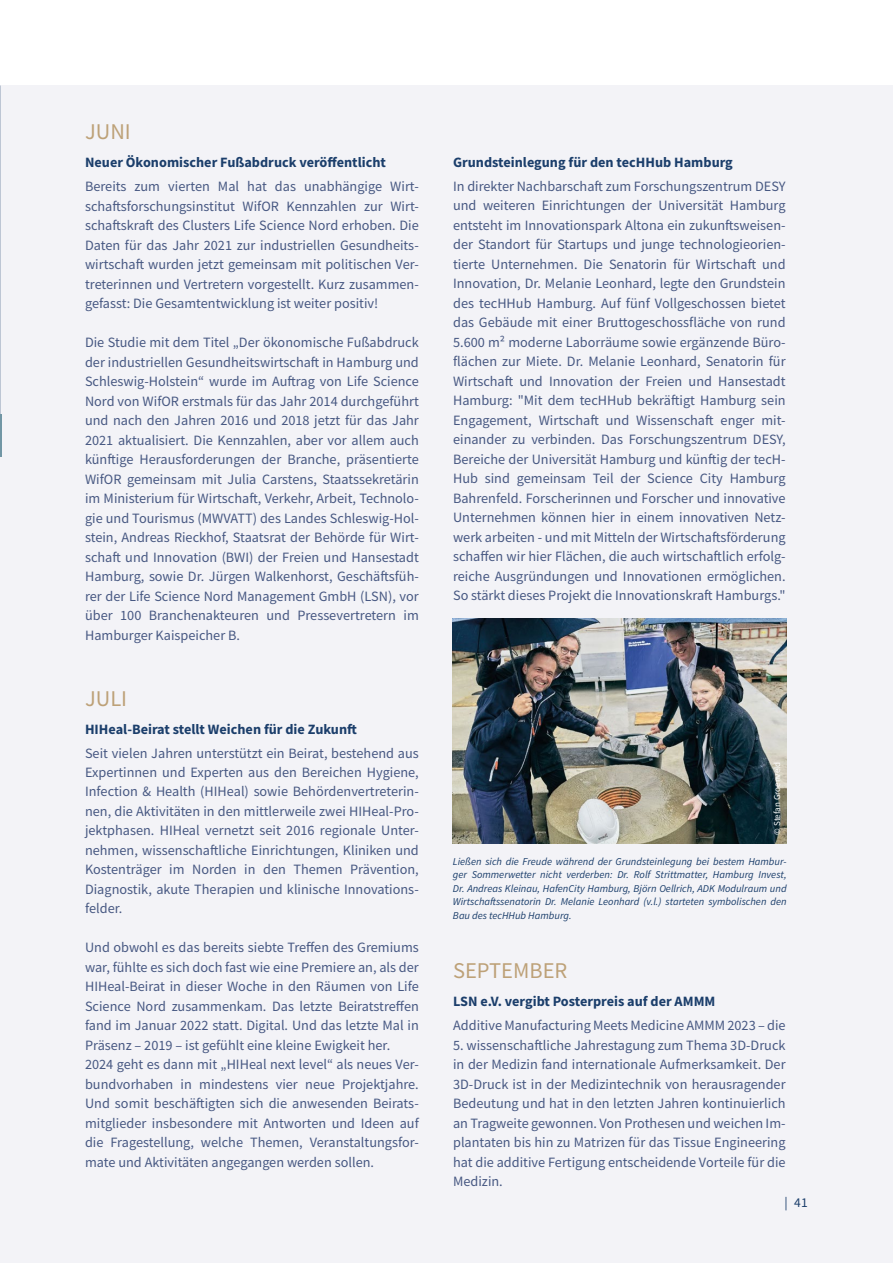
<style>
.page{position:relative;width:893px;height:1263px;background:#fff}
.page>*{position:absolute;margin:0;border:0;box-sizing:border-box;transform-origin:0 0}
.t1{font:22.5px "Source Sans Pro";color:#bda178}
.t2{font:14.25px/19.5px "Source Sans Pro";color:#475882;text-align:justify}
.t3{font:700 14.25px "Source Sans Pro";color:#1b3e6b}
.t4{font:13.5px "Source Sans Pro";color:#1b3e6b}
.t5{font:italic 10.5px/13.5px "Source Sans Pro";color:#1b3e6b;text-align:justify}
.t6{font:9px "Source Sans Pro";color:#fff}
</style>
<div class="page">
<hr style="left:0;top:85px;width:1px;height:1178px;background:#f3f3f7">
<div style="left:1px;top:85px;width:892px;height:1178px;background:#f3f3f7"></div>
<img style="left:0;top:85px;width:1px;height:330px">
<hr style="left:0;top:415px;width:1px;height:42px;background:#7196a5">
<img style="left:453px;top:619px;width:334px;height:224px">
<h1 class="t1" style="left:85px;top:118px;width:47px">JUNI</h1>
<p class="t3" style="left:85px;top:153px;width:302px">Neuer Ökonomischer Fußabdruck veröffentlicht</p>
<p class="t2" style="left:85px;top:177px;width:335px">Bereits zum vierten Mal hat das unabhängige Wirt&shy;schaftsforschungsinstitut WifOR Kennzahlen zur Wirt&shy;schaftskraft des Clusters Life Science Nord erhoben. Die Daten für das Jahr 2021 zur industriellen Gesundheits&shy;wirtschaft wurden jetzt gemeinsam mit politischen Ver&shy;treterinnen und Vertretern vorgestellt. Kurz zusammen&shy;gefasst: Die Gesamtentwicklung ist weiter positiv!</p>
<p class="t2" style="left:85px;top:333px;width:335px">Die Studie mit dem Titel „Der ökonomische Fußabdruck der industriellen Gesundheitswirtschaft in Hamburg und Schleswig-Holstein“ wurde im Auftrag von Life Science Nord von WifOR erstmals für das Jahr 2014 durchgeführt und nach den Jahren 2016 und 2018 jetzt für das Jahr 2021 aktualisiert. Die Kennzahlen, aber vor allem auch künftige Herausforderungen der Branche, präsentierte WifOR gemeinsam mit Julia Carstens, Staatssekretärin im Ministerium für Wirtschaft, Verkehr, Arbeit, Technolo&shy;gie und Tourismus (MWVATT) des Landes Schleswig-Hol&shy;stein, Andreas Rieckhof, Staatsrat der Behörde für Wirt&shy;schaft und Innovation (BWI) der Freien und Hansestadt Hamburg, sowie Dr. Jürgen Walkenhorst, Geschäftsfüh&shy;rer der Life Science Nord Management GmbH (LSN), vor über 100 Branchenakteuren und Pressevertretern im Hamburger Kaispeicher B.</p>
<h1 class="t1" style="left:85px;top:684px;width:44px">JULI</h1>
<p class="t3" style="left:85px;top:719px;width:273px">HIHeal-Beirat stellt Weichen für die Zukunft</p>
<p class="t2" style="left:85px;top:743px;width:335px">Seit vielen Jahren unterstützt ein Beirat, bestehend aus Expertinnen und Experten aus den Bereichen Hygiene, Infection &amp; Health (HIHeal) sowie Behördenvertreterin&shy;nen, die Aktivitäten in den mittlerweile zwei HIHeal-Pro&shy;jektphasen. HIHeal vernetzt seit 2016 regionale Unter&shy;nehmen, wissenschaftliche Einrichtungen, Kliniken und Kostenträger im Norden in den Themen Prävention, Diagnostik, akute Therapien und klinische Innovations&shy;felder.</p>
<p class="t2" style="left:85px;top:938px;width:335px;text-align:left">Und obwohl es das bereits siebte Treffen des Gremiums war, fühlte es sich doch fast wie eine Premiere an, als der HIHeal-Beirat in dieser Woche in den Räumen von Life Science Nord zusammenkam. Das letzte Beiratstreffen fand im Januar 2022 statt. Digital. Und das letzte Mal in Präsenz – 2019 – ist gefühlt eine kleine Ewigkeit her.<br>2024 geht es dann mit „HIHeal next level“ als neues Ver&shy;bundvorhaben in mindestens vier neue Projektjahre.<br>Und somit beschäftigten sich die anwesenden Beirats&shy;mitglieder insbesondere mit Antworten und Ideen auf die Fragestellung, welche Themen, Veranstaltungsfor&shy;mate und Aktivitäten angegangen werden sollen.</p>
<p class="t3" style="left:453px;top:152px;width:281px">Grundsteinlegung für den tecHHub Hamburg</p>
<p class="t2" style="left:453px;top:176px;width:334px">In direkter Nachbarschaft zum Forschungszentrum DESY und weiteren Einrichtungen der Universität Hamburg entsteht im Innovationspark Altona ein zukunftsweisen&shy;der Standort für Startups und junge technologieorien&shy;tierte Unternehmen. Die Senatorin für Wirtschaft und Innovation, Dr. Melanie Leonhard, legte den Grundstein des tecHHub Hamburg. Auf fünf Vollgeschossen bietet das Gebäude mit einer Bruttogeschossfläche von rund 5.600 m² moderne Laborräume sowie ergänzende Büro&shy;flächen zur Miete. Dr. Melanie Leonhard, Senatorin für Wirtschaft und Innovation der Freien und Hansestadt Hamburg: "Mit dem tecHHub bekräftigt Hamburg sein Engagement, Wirtschaft und Wissenschaft enger mit&shy;einander zu verbinden. Das Forschungszentrum DESY, Bereiche der Universität Hamburg und künftig der tecH-Hub sind gemeinsam Teil der Science City Hamburg Bahrenfeld. Forscherinnen und Forscher und innovative Unternehmen können hier in einem innovativen Netz&shy;werk arbeiten - und mit Mitteln der Wirtschaftsförderung schaffen wir hier Flächen, die auch wirtschaftlich erfolg&shy;reiche Ausgründungen und Innovationen ermöglichen.<br>So stärkt dieses Projekt die Innovationskraft Hamburgs."</p>
<p class="t6" style="left:772px;top:834px;width:74px;rotate:-90deg">© Stefan Groenveld</p>
<p class="t5" style="left:453px;top:854px;width:335px">Ließen sich die Freude während der Grundsteinlegung bei bestem Hambur&shy;ger Sommerwetter nicht verderben: Dr. Rolf Strittmatter, Hamburg Invest, Dr. Andreas Kleinau, HafenCity Hamburg, Björn Oellrich, ADK Modulraum und Wirtschaftssenatorin Dr. Melanie Leonhard (v.l.) starteten symbolischen den Bau des tecHHub Hamburg.</p>
<h1 class="t1" style="left:453px;top:956px;width:116px">SEPTEMBER</h1>
<p class="t3" style="left:453px;top:992px;width:264px">LSN e.V. vergibt Posterpreis auf der AMMM</p>
<p class="t2" style="left:453px;top:1015px;width:334px">Additive Manufacturing Meets Medicine AMMM 2023 – die</p>
<p class="t2" style="left:453px;top:1035px;width:334px">5. wissenschaftliche Jahrestagung zum Thema 3D-Druck in der Medizin fand internationale Aufmerksamkeit. Der 3D-Druck ist in der Medizintechnik von herausragender Bedeutung und hat in den letzten Jahren kontinuierlich an Tragweite gewonnen. Von Prothesen und weichen Im&shy;plantaten bis hin zu Matrizen für das Tissue Engineering hat die additive Fertigung entscheidende Vorteile für die Medizin.</p>
<p class="t4" style="left:784px;top:1194px;width:25px">| 41</p>
</div>
